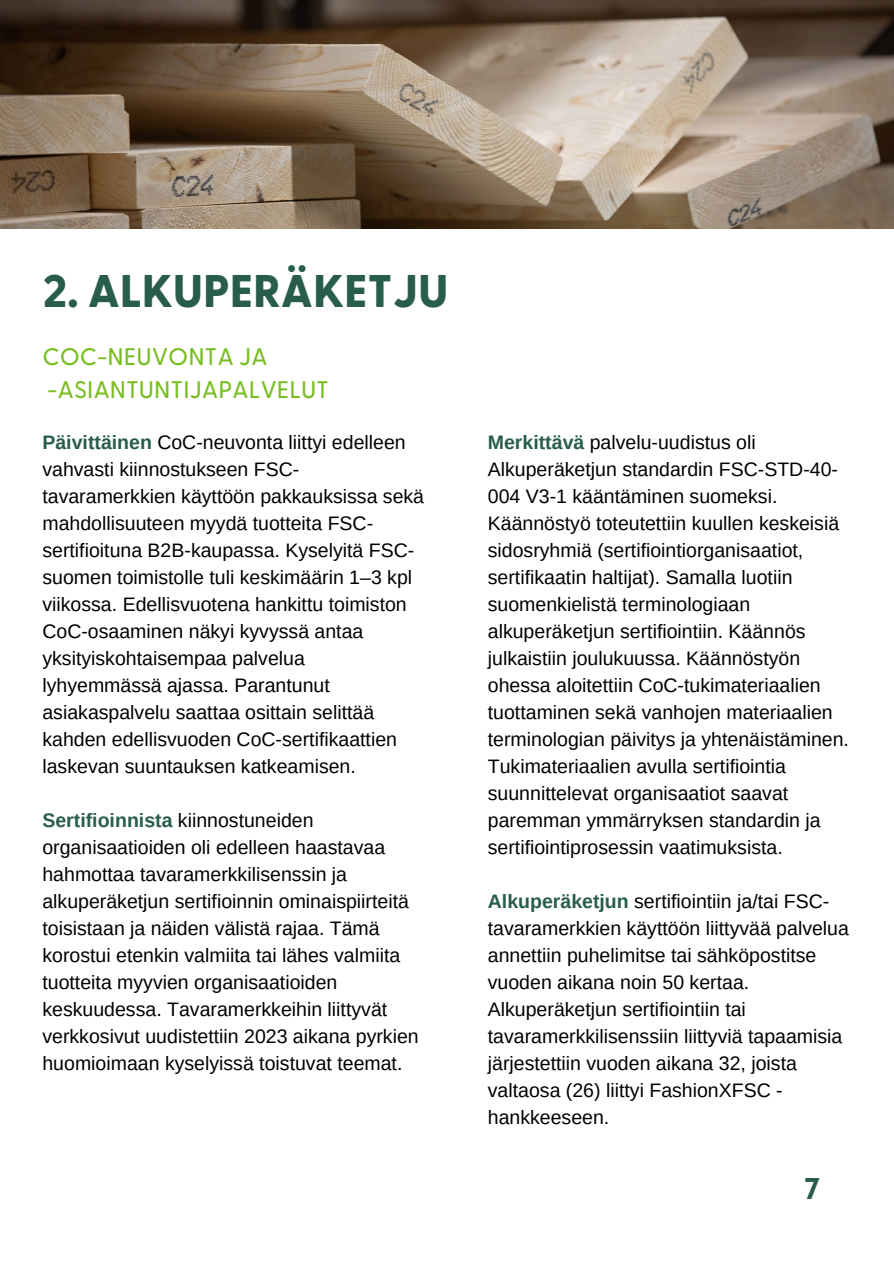
<style>
.page{position:relative;width:894px;height:1264px;background:#fff}
.page>*{position:absolute;margin:0;border:0;box-sizing:border-box;transform-origin:0 0}
.t1{font:800 45.75px "Greycliff CF";color:#285c4d}
.t2{font:800 30px "Greycliff CF";color:#285c4d}
.t3{font:500 24px/32.7px "Greycliff CF";color:#78be20}
.t4{font:19.5px/27px "Arimo";color:#000}
.s1{font-weight:700;color:#285c4d}
</style>
<div class="page">
<img style="left:0;top:0;width:893px;height:228px">
<h1 class="t1" style="left:42px;top:270px;width:407px">2. ALKUPERÄKETJU</h1>
<h2 class="t3" style="left:42px;top:341px;width:288px">COC-NEUVONTA JA -ASIANTUNTIJAPALVELUT</h2>
<p class="t4" style="left:42px;top:428px;width:383px"><span class="s1">Päivittäinen</span> CoC-neuvonta liittyi edelleen vahvasti kiinnostukseen FSC&shy;tavaramerkkien käyttöön pakkauksissa sekä mahdollisuuteen myydä tuotteita FSC&shy;sertifioituna B2B-kaupassa. Kyselyitä FSC&shy;suomen toimistolle tuli keskimäärin 1–3 kpl viikossa. Edellisvuotena hankittu toimiston CoC-osaaminen näkyi kyvyssä antaa yksityiskohtaisempaa palvelua lyhyemmässä ajassa. Parantunut asiakaspalvelu saattaa osittain selittää kahden edellisvuoden CoC-sertifikaattien laskevan suuntauksen katkeamisen.</p>
<p class="t4" style="left:42px;top:806px;width:378px"><span class="s1">Sertifioinnista</span> kiinnostuneiden organisaatioiden oli edelleen haastavaa hahmottaa tavaramerkkilisenssin ja alkuperäketjun sertifioinnin ominaispiirteitä toisistaan ja näiden välistä rajaa. Tämä korostui etenkin valmiita tai lähes valmiita tuotteita myyvien organisaatioiden keskuudessa. Tavaramerkkeihin liittyvät verkkosivut uudistettiin 2023 aikana pyrkien huomioimaan kyselyissä toistuvat teemat.</p>
<p class="t4" style="left:487px;top:428px;width:362px"><span class="s1">Merkittävä</span> palvelu-uudistus oli Alkuperäketjun standardin FSC-STD-40- 004 V3-1 kääntäminen suomeksi.<br>Käännöstyö toteutettiin kuullen keskeisiä sidosryhmiä (sertifiointiorganisaatiot, sertifikaatin haltijat). Samalla luotiin suomenkielistä terminologiaan alkuperäketjun sertifiointiin. Käännös julkaistiin joulukuussa. Käännöstyön ohessa aloitettiin CoC-tukimateriaalien tuottaminen sekä vanhojen materiaalien terminologian päivitys ja yhtenäistäminen.<br>Tukimateriaalien avulla sertifiointia suunnittelevat organisaatiot saavat paremman ymmärryksen standardin ja sertifiointiprosessin vaatimuksista.</p>
<p class="t4" style="left:487px;top:887px;width:362px"><span class="s1">Alkuperäketjun</span> sertifiointiin ja/tai FSC&shy;tavaramerkkien käyttöön liittyvää palvelua annettiin puhelimitse tai sähköpostitse vuoden aikana noin 50 kertaa.<br>Alkuperäketjun sertifiointiin tai tavaramerkkilisenssiin liittyviä tapaamisia järjestettiin vuoden aikana 32, joista valtaosa (26) liittyi FashionXFSC - hankkeeseen.</p>
<p class="t2" style="left:804px;top:1175px;width:17px">7</p>
</div>
